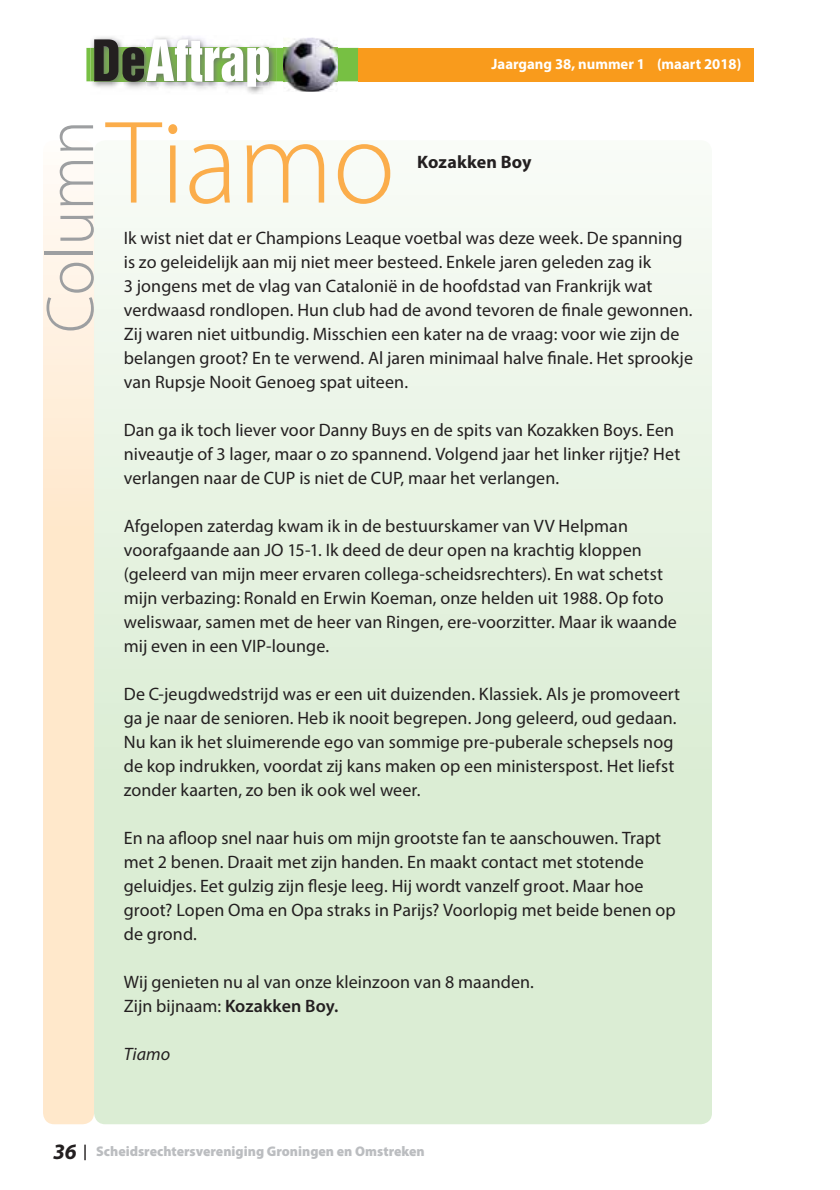
<style>
.page{position:relative;width:840px;height:1190px;background:#fff}
.page>*{position:absolute;margin:0;border:0;box-sizing:border-box;transform-origin:0 0}
.t1{font:300 119px "Myriad Pro";color:#fbad4b}
.t2{font:300 68px "Myriad Pro";color:#9d9fa1}
.t3{font:52px "Helvetica Inserat";color:#fff}
.t4{font:18px/24px "Myriad Pro";letter-spacing:.005em;color:#231f20}
.t5{font:700 18px "Myriad Pro";letter-spacing:.01em;color:#231f20}
.t6{font:italic 18px "Myriad Pro";letter-spacing:.005em;color:#231f20}
.t7{font:700 15px "Myriad Pro";color:#fff}
.t8{font:900 14px "Myriad Pro";color:#bbbdc0}
.s1{color:#231f20}
.s2{font-weight:600}
.s3{font-weight:700;font-style:italic;font-size:22px;color:#231f20}
</style>
<div class="page">
<img style="left:90px;top:36px;width:187px;height:58px">
<img style="left:94px;top:39px;width:50px;height:43px">
<img style="left:146px;top:39px;width:123px;height:48px">
<svg style="left:86px;top:48px;width:273px;height:33px"></svg>
<img style="left:90px;top:48px;width:187px;height:33px">
<img style="left:94px;top:48px;width:50px;height:33px">
<img style="left:146px;top:48px;width:123px;height:33px">
<div style="left:359px;top:48px;width:395px;height:33px;background:#f99b1c"></div>
<img style="left:283px;top:38px;width:54px;height:54px">
<img style="left:283px;top:48px;width:54px;height:33px">
<svg style="left:84px;top:1145px;width:2px;height:15px"></svg>
<div style="left:94px;top:140px;width:618px;height:984px;background:linear-gradient(to bottom,#f5faf3,#d4eacc);border-radius:11px"></div>
<svg style="left:43px;top:140px;width:51px;height:984px;background:#ffebd4"></svg>
<h3 class="t3" style="left:92px;top:39px;width:180px"><span class="s1">De</span>Aftrap</h3>
<p class="t7" style="left:492px;top:58px;width:251px">Jaargang 38, nummer 1 (maart 2018)</p>
<h2 class="t2" style="left:30px;top:333px;width:214px;rotate:-90deg">Column</h2>
<h1 class="t1" style="left:107px;top:92px;width:290px">Tiamo</h1>
<p class="t5" style="left:417px;top:155px;width:116px">Kozakken Boy</p>
<p class="t4" style="left:124px;top:227px;width:571px">Ik wist niet dat er Champions Leaque voetbal was deze week. De spanning is zo geleidelijk aan mij niet meer besteed. Enkele jaren geleden zag ik<br>3 jongens met de vlag van Catalonië in de hoofdstad van Frankrijk wat verdwaasd rondlopen. Hun club had de avond tevoren de finale gewonnen.<br>Zij waren niet uitbundig. Misschien een kater na de vraag: voor wie zijn de belangen groot? En te verwend. Al jaren minimaal halve finale. Het sprookje van Rupsje Nooit Genoeg spat uiteen.</p>
<p class="t4" style="left:124px;top:419px;width:558px">Dan ga ik toch liever voor Danny Buys en de spits van Kozakken Boys. Een niveautje of 3 lager, maar o zo spannend. Volgend jaar het linker rijtje? Het verlangen naar de CUP is niet de CUP, maar het verlangen.</p>
<p class="t4" style="left:124px;top:515px;width:555px">Afgelopen zaterdag kwam ik in de bestuurskamer van VV Helpman voorafgaande aan JO 15-1. Ik deed de deur open na krachtig kloppen (geleerd van mijn meer ervaren collega-scheidsrechters). En wat schetst mijn verbazing: Ronald en Erwin Koeman, onze helden uit 1988. Op foto weliswaar, samen met de heer van Ringen, ere-voorzitter. Maar ik waande mij even in een VIP-lounge.</p>
<p class="t4" style="left:124px;top:683px;width:558px">De C-jeugdwedstrijd was er een uit duizenden. Klassiek. Als je promoveert ga je naar de senioren. Heb ik nooit begrepen. Jong geleerd, oud gedaan.<br>Nu kan ik het sluimerende ego van sommige pre-puberale schepsels nog de kop indrukken, voordat zij kans maken op een ministerspost. Het liefst zonder kaarten, zo ben ik ook wel weer.</p>
<p class="t4" style="left:124px;top:827px;width:553px">En na afloop snel naar huis om mijn grootste fan te aanschouwen. Trapt met 2 benen. Draait met zijn handen. En maakt contact met stotende geluidjes. Eet gulzig zijn flesje leeg. Hij wordt vanzelf groot. Maar hoe groot? Lopen Oma en Opa straks in Parijs? Voorlopig met beide benen op de grond.</p>
<p class="t4" style="left:124px;top:971px;width:412px">Wij genieten nu al van onze kleinzoon van 8 maanden.<br>Zijn bijnaam: <span class="s2">Kozakken Boy.</span></p>
<p class="t6" style="left:124px;top:1047px;width:48px">Tiamo</p>
<p class="t8" style="left:53px;top:1146px;width:373px"><span class="s3">36</span> Scheidsrechtersvereniging Groningen en Omstreken</p>
</div>
